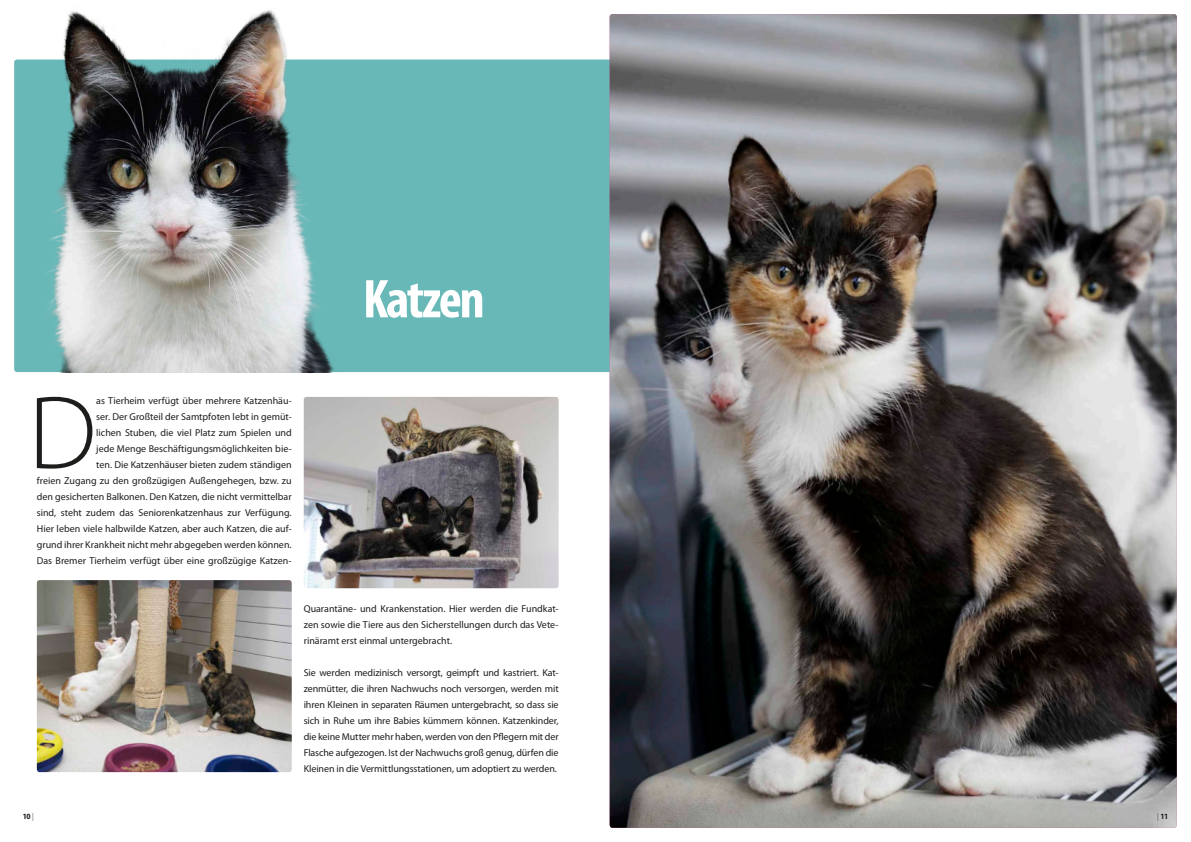
<style>
.page{position:relative;width:1191px;height:842px;background:#fff}
.page>*{position:absolute;margin:0;border:0;box-sizing:border-box;transform-origin:0 0}
.t1{font:300 105px "Myriad Pro";color:#1d1d1b}
.t2{font:700 condensed 55px "Myriad Pro";letter-spacing:-.04em;color:#fff}
.t3{font:10px/16px "Myriad Pro";color:#1d1d1b;text-align:justify}
.t4{font:700 semi-condensed 8px "Myriad Pro";color:#1d1d1b}
.s1{font-weight:300}
</style>
<div class="page">
<div style="left:14px;top:60px;width:631px;height:312px;background:#69b8b8;border-radius:3px"></div>
<img style="left:609px;top:14px;width:567px;height:814px">
<img style="left:37px;top:580px;width:255px;height:192px">
<img style="left:304px;top:397px;width:254px;height:191px">
<img style="left:14px;top:10px;width:353px;height:362px">
<h2 class="t2" style="left:363px;top:271px;width:123px">Katzen</h2>
<h1 class="t1" style="left:28px;top:392px;width:69px">D</h1>
<p class="t3" style="left:37px;top:393px;width:256px;text-align:right">as Tierheim verfügt über mehrere Katzenhäu-<br>ser. Der Großteil der Samtpfoten lebt in gemüt-<br>lichen Stuben, die viel Platz zum Spielen und<br>jede Menge Beschäftigungsmöglichkeiten bie-<br>ten. Die Katzenhäuser bieten zudem ständigen<br>freien Zugang zu den großzügigen Außengehegen, bzw. zu den gesicherten Balkonen. Den Katzen, die nicht vermittelbar sind, steht zudem das Seniorenkatzenhaus zur Verfügung.<br>Hier leben viele halbwilde Katzen, aber auch Katzen, die auf&shy;grund ihrer Krankheit nicht mehr abgegeben werden können.<br>Das Bremer Tierheim verfügt über eine großzügige Katzen-</p>
<p class="t3" style="left:304px;top:601px;width:256px">Quarantäne- und Krankenstation. Hier werden die Fundkat&shy;zen sowie die Tiere aus den Sicherstellungen durch das Vete&shy;rinäramt erst einmal untergebracht.</p>
<p class="t3" style="left:304px;top:665px;width:256px">Sie werden medizinisch versorgt, geimpft und kastriert. Kat&shy;zenmütter, die ihren Nachwuchs noch versorgen, werden mit ihren Kleinen in separaten Räumen untergebracht, so dass sie sich in Ruhe um ihre Babies kümmern können. Katzenkinder, die keine Mutter mehr haben, werden von den Pflegern mit der Flasche aufgezogen. Ist der Nachwuchs groß genug, dürfen die Kleinen in die Vermittlungsstationen, um adoptiert zu werden.</p>
<p class="t4" style="left:23px;top:812px;width:13px">10 <span class="s1">|</span></p>
<p class="t4" style="left:1157px;top:812px;width:12px"><span class="s1">|</span> 11</p>
</div>
